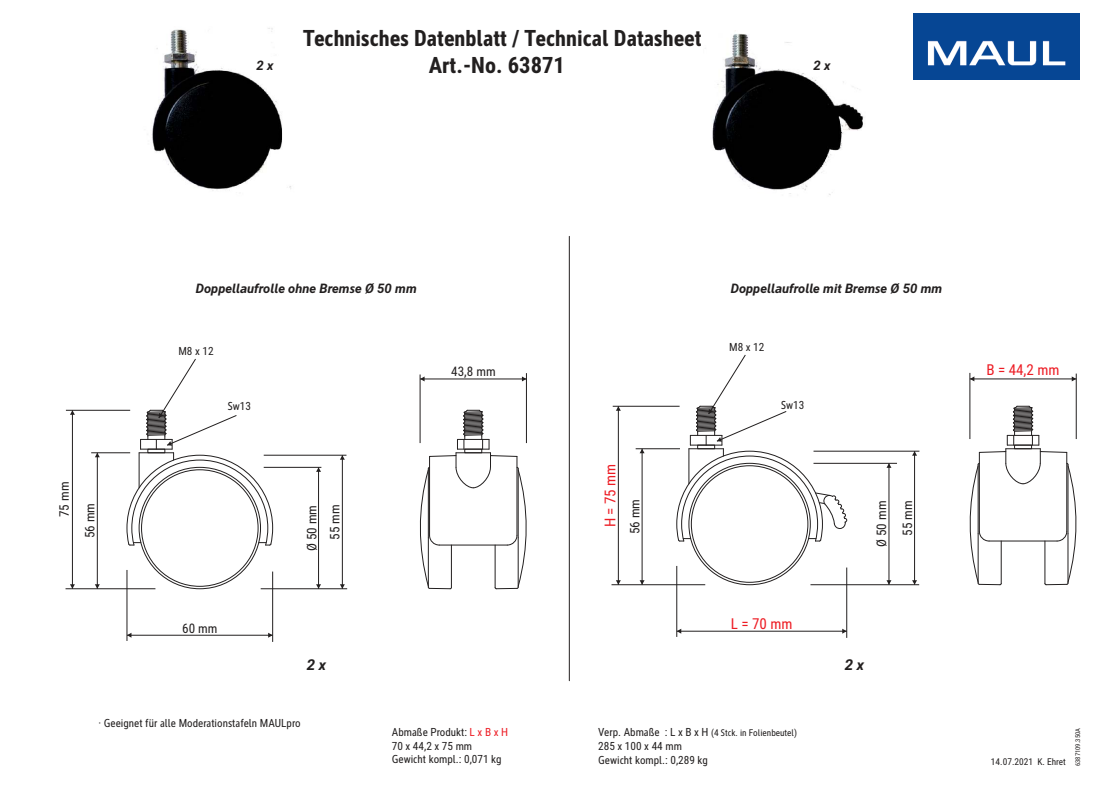
<style>
.page{position:relative;width:1120px;height:792px;background:#fff}
.page>*{position:absolute;margin:0;border:0;box-sizing:border-box;transform-origin:0 0}
.t1{font:700 condensed 22.6px/27.1px "MAUL";color:#221f1f;text-align:center}
.t2{font:condensed 15.1px "MAUL";color:#ed1c24}
.t3{font:italic 700 15.1px "MAUL";color:#221f1f}
.t4{font:italic 700 13.2px "MAUL";color:#221f1f}
.t5{font:condensed 13.2px/23px "MAUL";color:#221f1f;text-align:right}
.t6{font:condensed 11.3px/13.5px "MAUL";color:#221f1f}
.t7{font:condensed 9.4px "MAUL";color:#221f1f}
.t8{font:condensed 6.6px "MAUL";color:#221f1f}
.s1{color:#ed1c24}
.s2{font-size:11.3px}
</style>
<div class="page">
<img style="left:913px;top:13px;width:167px;height:66px">
<hr style="left:66px;top:589px;width:89px;height:1px;background:#221f1f">
<hr style="left:91px;top:453px;width:39px;height:1px;background:#221f1f">
<hr style="left:97px;top:453px;width:1px;height:136px;background:#221f1f">
<svg style="left:95px;top:453px;width:5px;height:4px"></svg>
<svg style="left:95px;top:584px;width:5px;height:5px"></svg>
<hr style="left:420px;top:375px;width:1px;height:68px;background:#221f1f">
<hr style="left:526px;top:373px;width:1px;height:70px;background:#221f1f">
<hr style="left:420px;top:379px;width:106px;height:1px;background:#221f1f">
<svg style="left:420px;top:376px;width:5px;height:5px"></svg>
<svg style="left:522px;top:376px;width:4px;height:5px"></svg>
<hr style="left:261px;top:589px;width:86px;height:1px;background:#221f1f">
<hr style="left:264px;top:467px;width:57px;height:1px;background:#221f1f">
<hr style="left:318px;top:467px;width:1px;height:122px;background:#221f1f">
<svg style="left:316px;top:584px;width:5px;height:5px"></svg>
<svg style="left:316px;top:467px;width:5px;height:5px"></svg>
<hr style="left:264px;top:455px;width:82px;height:1px;background:#221f1f">
<hr style="left:342px;top:455px;width:1px;height:134px;background:#221f1f">
<svg style="left:340px;top:584px;width:5px;height:5px"></svg>
<svg style="left:340px;top:455px;width:5px;height:5px"></svg>
<hr style="left:127px;top:635px;width:146px;height:1px;background:#221f1f">
<svg style="left:268px;top:633px;width:4px;height:5px"></svg>
<hr style="left:127px;top:570px;width:1px;height:71px;background:#221f1f">
<hr style="left:272px;top:572px;width:1px;height:70px;background:#221f1f">
<svg style="left:126px;top:359px;width:148px;height:187px"></svg>
<svg style="left:419px;top:410px;width:108px;height:180px"></svg>
<div style="left:464px;top:449px;width:18px;height:4px;border:1px solid #221f1f"></div>
<hr style="left:612px;top:585px;width:93px;height:1px;background:#221f1f">
<hr style="left:636px;top:449px;width:44px;height:1px;background:#221f1f">
<hr style="left:642px;top:449px;width:1px;height:136px;background:#221f1f">
<svg style="left:640px;top:449px;width:5px;height:4px"></svg>
<svg style="left:640px;top:580px;width:5px;height:5px"></svg>
<hr style="left:970px;top:373px;width:1px;height:66px;background:#221f1f">
<hr style="left:1076px;top:374px;width:1px;height:65px;background:#221f1f">
<hr style="left:970px;top:379px;width:106px;height:1px;background:#221f1f">
<svg style="left:970px;top:376px;width:4px;height:5px"></svg>
<svg style="left:1072px;top:376px;width:4px;height:5px"></svg>
<hr style="left:810px;top:585px;width:109px;height:1px;background:#221f1f">
<hr style="left:814px;top:463px;width:83px;height:1px;background:#221f1f">
<hr style="left:889px;top:463px;width:1px;height:122px;background:#221f1f">
<svg style="left:886px;top:580px;width:5px;height:5px"></svg>
<svg style="left:886px;top:463px;width:5px;height:5px"></svg>
<hr style="left:814px;top:451px;width:105px;height:1px;background:#221f1f">
<hr style="left:914px;top:451px;width:1px;height:134px;background:#221f1f">
<svg style="left:912px;top:580px;width:5px;height:5px"></svg>
<svg style="left:912px;top:451px;width:5px;height:5px"></svg>
<hr style="left:677px;top:631px;width:170px;height:1px;background:#221f1f">
<svg style="left:842px;top:629px;width:5px;height:5px"></svg>
<hr style="left:677px;top:566px;width:1px;height:71px;background:#221f1f">
<hr style="left:847px;top:568px;width:1px;height:70px;background:#221f1f">
<svg style="left:969px;top:406px;width:108px;height:180px"></svg>
<div style="left:1014px;top:445px;width:18px;height:4px;border:1px solid #221f1f"></div>
<svg style="left:676px;top:355px;width:172px;height:187px"></svg>
<img style="left:152px;top:28px;width:139px;height:163px">
<img style="left:712px;top:34px;width:152px;height:161px">
<hr style="left:569px;top:236px;width:1px;height:445px;background:#221f1f">
<hr style="left:613px;top:406px;width:67px;height:1px;background:#221f1f">
<hr style="left:618px;top:406px;width:1px;height:179px;background:#221f1f">
<svg style="left:616px;top:580px;width:5px;height:5px"></svg>
<svg style="left:616px;top:406px;width:5px;height:5px"></svg>
<hr style="left:66px;top:410px;width:64px;height:1px;background:#221f1f">
<hr style="left:72px;top:410px;width:1px;height:179px;background:#221f1f">
<svg style="left:70px;top:584px;width:5px;height:5px"></svg>
<svg style="left:70px;top:410px;width:5px;height:5px"></svg>
<h1 class="t1" style="left:303px;top:24px;width:400px">Technisches Datenblatt / Technical Datasheet<br>Art.-No. 63871</h1>
<p class="t4" style="left:256px;top:56px;width:19px">2 x</p>
<p class="t4" style="left:813px;top:56px;width:19px">2 x</p>
<p class="t5" style="left:52px;top:517px;width:37px;rotate:-90deg">75 mm</p>
<p class="t5" style="left:78px;top:538px;width:37px;rotate:-90deg">56 mm</p>
<p class="t4" style="left:196px;top:279px;width:222px">Doppellaufrolle ohne Bremse Ø 50 mm</p>
<p class="t6" style="left:178px;top:344px;width:37px">M8 x 12</p>
<p class="t6" style="left:228px;top:399px;width:25px">Sw13</p>
<p class="t5" style="left:451px;top:359px;width:46px">43,8 mm</p>
<p class="t5" style="left:300px;top:551px;width:48px;rotate:-90deg">Ø 50 mm<br>55 mm</p>
<h2 class="t2" style="left:600px;top:527px;width:65px;rotate:-90deg">H = 75 mm</h2>
<p class="t5" style="left:623px;top:534px;width:37px;rotate:-90deg">56 mm</p>
<p class="t4" style="left:731px;top:279px;width:213px">Doppellaufrolle mit Bremse Ø 50 mm</p>
<p class="t6" style="left:729px;top:340px;width:37px">M8 x 12</p>
<p class="t6" style="left:781px;top:398px;width:25px">Sw13</p>
<p class="t5" style="left:868px;top:547px;width:48px;line-height:25.9px;rotate:-90deg">Ø 50 mm<br>55 mm</p>
<p class="t5" style="left:182px;top:616px;width:37px">60 mm</p>
<h2 class="t2" style="left:731px;top:613px;width:63px">L = 70 mm</h2>
<h2 class="t3" style="left:307px;top:654px;width:21px">2 x</h2>
<h2 class="t3" style="left:845px;top:654px;width:21px">2 x</h2>
<p class="t6" style="left:99px;top:716px;width:204px">· Geeignet für alle Moderationstafeln MAULpro</p>
<p class="t6" style="left:392px;top:725px;width:118px">Abmaße Produkt: <span class="s1">L x B x H<br></span>70 x 44,2 x 75 mm<br>Gewicht kompl.: 0,071 kg</p>
<p class="t7" style="left:598px;top:727px;width:200px"><span class="s2">Verp. Abmaße : L x B x H</span> (4 Stck. in Folienbeutel)</p>
<p class="t6" style="left:598px;top:739px;width:111px">285 x 100 x 44 mm<br>Gewicht kompl.: 0,289 kg</p>
<h2 class="t2" style="left:986px;top:360px;width:75px">B = 44,2 mm</h2>
<p class="t7" style="left:991px;top:756px;width:76px">14.07.2021 K. Ehret</p>
<p class="t8" style="left:1073px;top:766px;width:40px;rotate:-90deg">6387109.350A</p>
</div>
